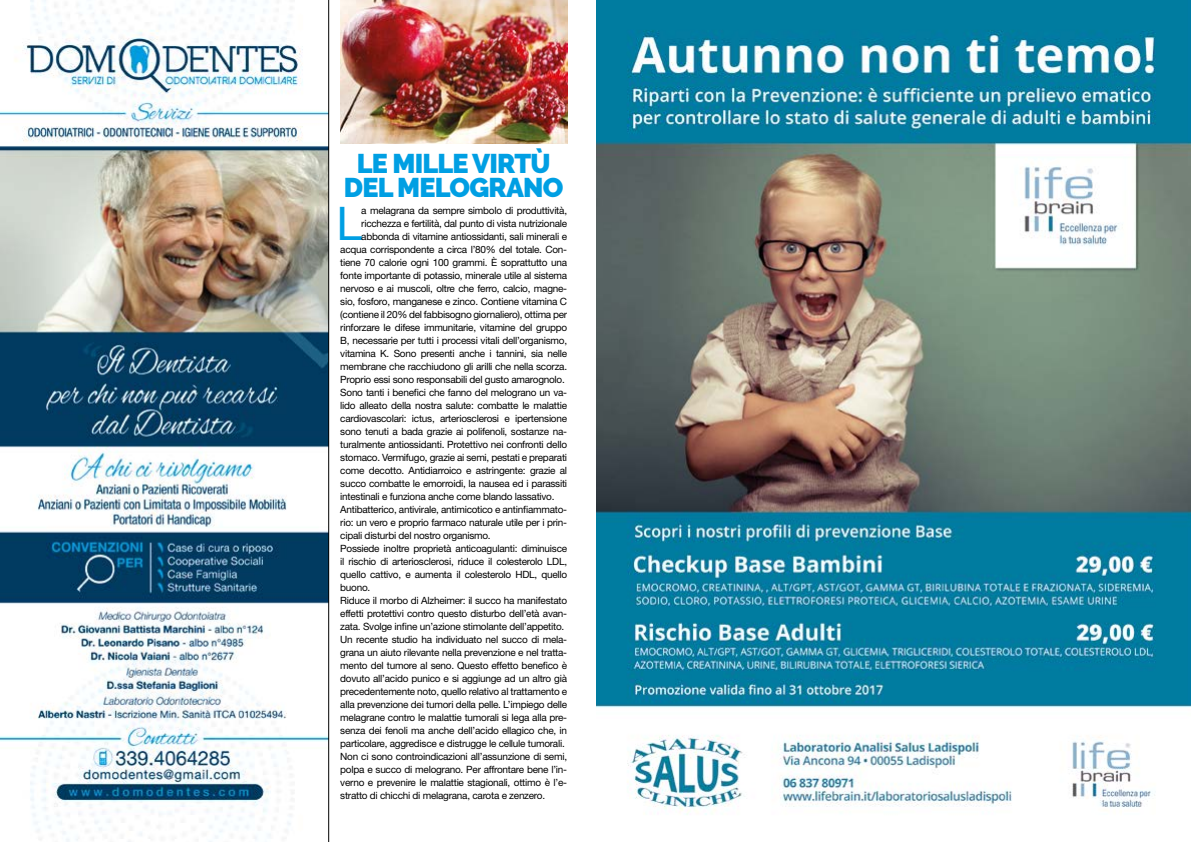
<style>
.page{position:relative;width:1191px;height:842px;background:#fff}
.page>*{position:absolute;margin:0;border:0;box-sizing:border-box;transform-origin:0 0}
.t1{font:46.4px "Helvetica Neue LT Std";color:#009fe3}
.t2{font:900 27px/24px "Raleway";letter-spacing:-.03em;color:#009fe3;text-align:center}
.t3{font:10px "Helvetica Neue LT Std";letter-spacing:-.025em;color:#000}
</style>
<div class="page">
<img style="left:596px;top:0;width:595px;height:815px">
<img style="left:0;top:0;width:329px;height:842px">
<img style="left:340px;top:0;width:227px;height:143px">
<h2 class="t2" style="left:344px;top:151px;width:221px">LE MILLE VIRTÙ<br>DEL MELOGRANO</h2>
<h1 class="t1" style="left:337px;top:196px;width:27px">L</h1>
<p class="t3" style="left:361px;top:205px;width:207px">a melagrana da sempre simbolo di produttività,</p>
<p class="t3" style="left:361px;top:218px;width:207px">ricchezza e fertilità, dal punto di vista nutrizionale</p>
<p class="t3" style="left:361px;top:231px;width:207px">abbonda di vitamine antiossidanti, sali minerali e</p>
<p class="t3" style="left:340px;top:244px;width:228px">acqua corrispondente a circa l’80% del totale. Con-</p>
<p class="t3" style="left:340px;top:257px;width:228px">tiene 70 calorie ogni 100 grammi. È soprattutto una</p>
<p class="t3" style="left:340px;top:270px;width:228px">fonte importante di potassio, minerale utile al sistema</p>
<p class="t3" style="left:340px;top:283px;width:228px">nervoso e ai muscoli, oltre che ferro, calcio, magne-</p>
<p class="t3" style="left:340px;top:296px;width:228px">sio, fosforo, manganese e zinco. Contiene vitamina C</p>
<p class="t3" style="left:340px;top:309px;width:228px">(contiene il 20% del fabbisogno giornaliero), ottima per</p>
<p class="t3" style="left:340px;top:322px;width:228px">rinforzare le difese immunitarie, vitamine del gruppo</p>
<p class="t3" style="left:340px;top:335px;width:228px">B, necessarie per tutti i processi vitali dell’organismo,</p>
<p class="t3" style="left:340px;top:348px;width:228px">vitamina K. Sono presenti anche i tannini, sia nelle</p>
<p class="t3" style="left:340px;top:361px;width:228px">membrane che racchiudono gli arilli che nella scorza.</p>
<p class="t3" style="left:340px;top:374px;width:226px">Proprio essi sono responsabili del gusto amarognolo.</p>
<p class="t3" style="left:340px;top:387px;width:228px">Sono tanti i benefici che fanno del melograno un va-</p>
<p class="t3" style="left:340px;top:400px;width:228px">lido alleato della nostra salute: combatte le malattie</p>
<p class="t3" style="left:340px;top:413px;width:228px">cardiovascolari: ictus, arteriosclerosi e ipertensione</p>
<p class="t3" style="left:340px;top:426px;width:228px">sono tenuti a bada grazie ai polifenoli, sostanze na-</p>
<p class="t3" style="left:340px;top:439px;width:228px">turalmente antiossidanti. Protettivo nei confronti dello</p>
<p class="t3" style="left:340px;top:452px;width:228px">stomaco. Vermifugo, grazie ai semi, pestati e preparati</p>
<p class="t3" style="left:340px;top:465px;width:228px">come decotto. Antidiarroico e astringente: grazie al</p>
<p class="t3" style="left:340px;top:478px;width:228px">succo combatte le emorroidi, la nausea ed i parassiti</p>
<p class="t3" style="left:340px;top:491px;width:216px">intestinali e funziona anche come blando lassativo.</p>
<p class="t3" style="left:340px;top:504px;width:228px">Antibatterico, antivirale, antimicotico e antinfiammato-</p>
<p class="t3" style="left:340px;top:517px;width:228px">rio: un vero e proprio farmaco naturale utile per i prin-</p>
<p class="t3" style="left:340px;top:530px;width:152px">cipali disturbi del nostro organismo.</p>
<p class="t3" style="left:340px;top:543px;width:228px">Possiede inoltre proprietà anticoagulanti: diminuisce</p>
<p class="t3" style="left:340px;top:556px;width:228px">il rischio di arteriosclerosi, riduce il colesterolo LDL,</p>
<p class="t3" style="left:340px;top:569px;width:228px">quello cattivo, e aumenta il colesterolo HDL, quello</p>
<p class="t3" style="left:340px;top:582px;width:32px">buono.</p>
<p class="t3" style="left:340px;top:595px;width:228px">Riduce il morbo di Alzheimer: il succo ha manifestato</p>
<p class="t3" style="left:340px;top:608px;width:228px">effetti protettivi contro questo disturbo dell’età avan-</p>
<p class="t3" style="left:340px;top:621px;width:225px">zata. Svolge infine un’azione stimolante dell’appetito.</p>
<p class="t3" style="left:340px;top:634px;width:228px">Un recente studio ha individuato nel succo di mela-</p>
<p class="t3" style="left:340px;top:647px;width:228px">grana un aiuto rilevante nella prevenzione e nel tratta-</p>
<p class="t3" style="left:340px;top:660px;width:228px">mento del tumore al seno. Questo effetto benefico è</p>
<p class="t3" style="left:340px;top:673px;width:228px">dovuto all’acido punico e si aggiunge ad un altro già</p>
<p class="t3" style="left:340px;top:686px;width:228px">precedentemente noto, quello relativo al trattamento e</p>
<p class="t3" style="left:340px;top:699px;width:228px">alla prevenzione dei tumori della pelle. L’impiego delle</p>
<p class="t3" style="left:340px;top:712px;width:228px">melagrane contro le malattie tumorali si lega alla pre-</p>
<p class="t3" style="left:340px;top:725px;width:228px">senza dei fenoli ma anche dell’acido ellagico che, in</p>
<p class="t3" style="left:340px;top:738px;width:226px">particolare, aggredisce e distrugge le cellule tumorali.</p>
<p class="t3" style="left:340px;top:751px;width:228px">Non ci sono controindicazioni all’assunzione di semi,</p>
<p class="t3" style="left:340px;top:764px;width:228px">polpa e succo di melograno. Per affrontare bene l’in-</p>
<p class="t3" style="left:340px;top:777px;width:228px">verno e prevenire le malattie stagionali, ottimo è l’e-</p>
<p class="t3" style="left:340px;top:790px;width:206px">stratto di chicchi di melagrana, carota e zenzero.</p>
</div>
